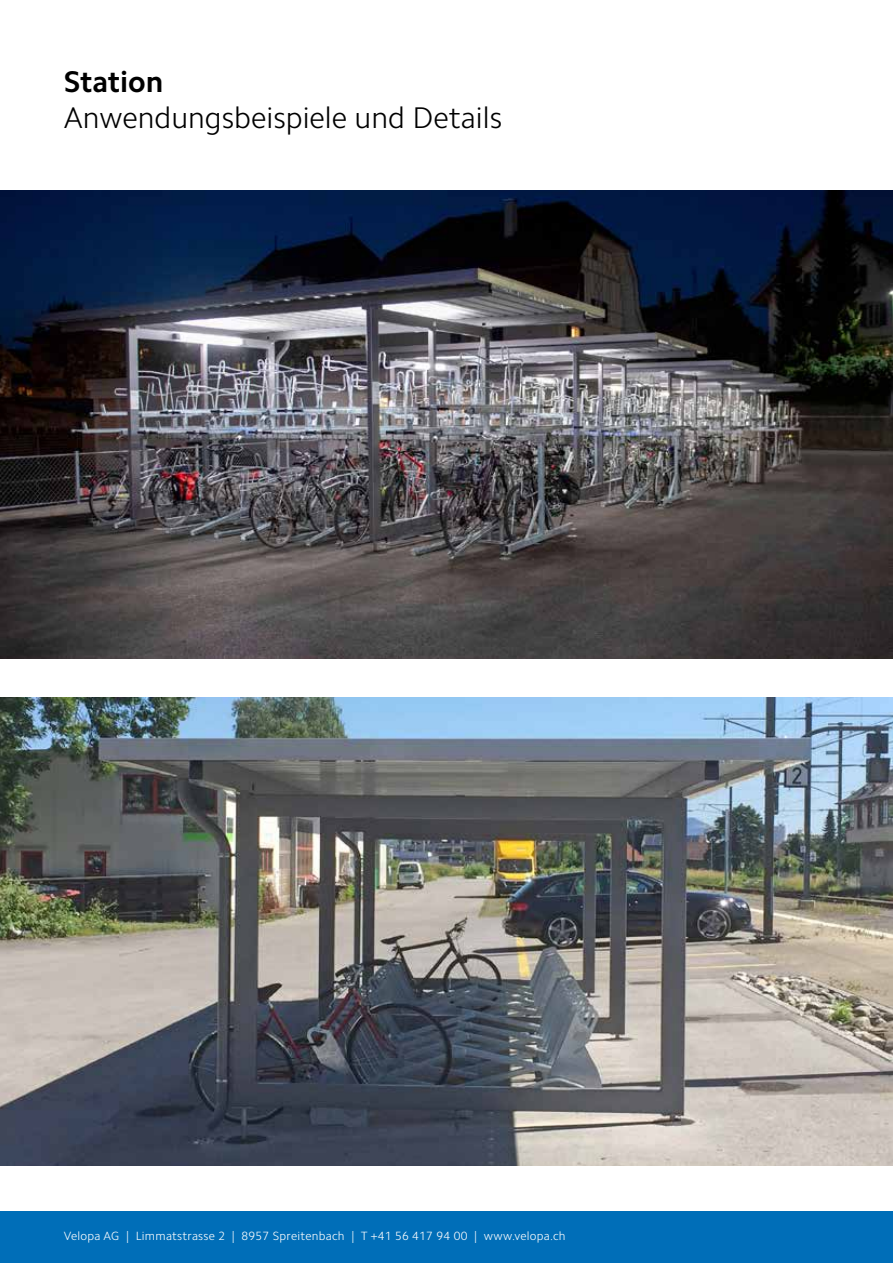
<style>
.page{position:relative;width:893px;height:1263px;background:#fff}
.page>*{position:absolute;margin:0;border:0;box-sizing:border-box;transform-origin:0 0}
.t1{font:300 30px "Camphor Std";color:#000}
.t2{font:700 30px "Camphor Std";color:#000}
.t3{font:300 12px "Camphor Std";letter-spacing:.02em;color:#fff}
</style>
<div class="page">
<div style="left:0;top:1212px;width:893px;height:51px;background:#006eb8"></div>
<img style="left:0;top:191px;width:893px;height:467px">
<img style="left:0;top:698px;width:893px;height:467px">
<h1 class="t2" style="left:64px;top:64px;width:101px">Station</h1>
<h1 class="t1" style="left:64px;top:100px;width:440px">Anwendungsbeispiele und Details</h1>
<p class="t3" style="left:64px;top:1229px;width:503px">Velopa AG | Limmatstrasse 2 | 8957 Spreitenbach | T +41 56 417 94 00 | www.velopa.ch</p>
</div>
